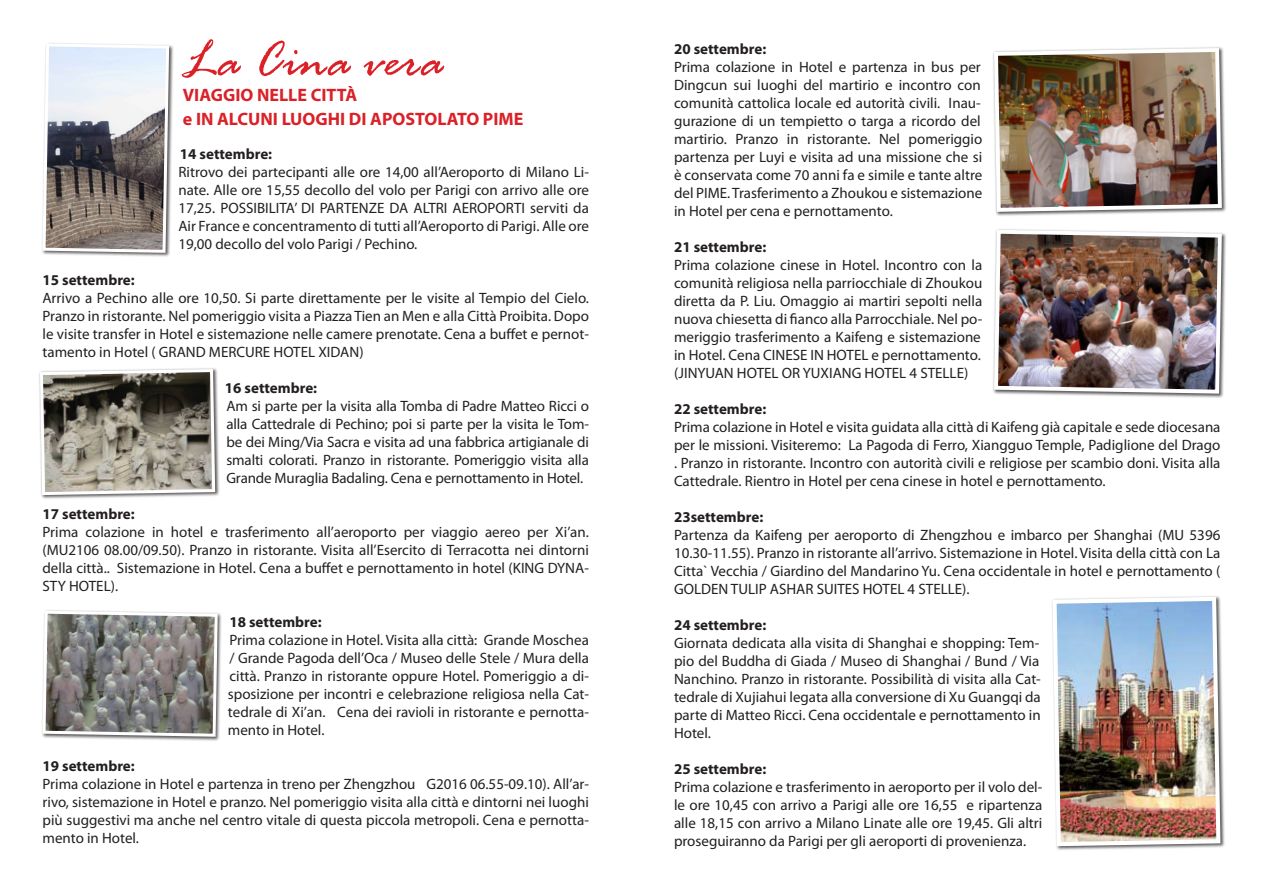
<style>
.page{position:relative;width:1263px;height:893px;background:#fff}
.page>*{position:absolute;margin:0;border:0;box-sizing:border-box;transform-origin:0 0}
.t1{font:italic 54px "Rage";color:#da2128}
.t2{font:700 18px "Myriad Pro";color:#da2128}
.t3{font:15px/18px "Myriad Pro";color:#231f20;text-align:justify}
.t4{font:700 15px "Myriad Pro";color:#231f20}
</style>
<div class="page">
<div style="left:38px;top:367px;width:188px;height:138px;background:#231f20;opacity:.75"></div>
<svg style="left:38px;top:368px;width:179px;height:129px;background:#8b877d"></svg>
<div style="left:41px;top:609px;width:187px;height:138px;background:#231f20;opacity:.75"></div>
<svg style="left:41px;top:609px;width:178px;height:129px;background:#8a8987"></svg>
<div style="left:992px;top:46px;width:241px;height:176px;background:#231f20;opacity:.75"></div>
<img style="left:992px;top:46px;width:232px;height:168px">
<div style="left:992px;top:228px;width:241px;height:176px;background:#231f20;opacity:.75"></div>
<img style="left:992px;top:228px;width:232px;height:168px">
<div style="left:41px;top:42px;width:139px;height:221px;background:#231f20;opacity:.75"></div>
<svg style="left:41px;top:42px;width:130px;height:212px"></svg>
<div style="left:1051px;top:595px;width:180px;height:262px;background:#231f20;opacity:.75"></div>
<img style="left:1051px;top:595px;width:171px;height:253px">
<p class="t1" style="left:183px;top:32px;width:262px">La Cina vera</p>
<p class="t2" style="left:183px;top:83px;width:176px">VIAGGIO NELLE CITTÀ</p>
<p class="t2" style="left:183px;top:107px;width:342px">e IN ALCUNI LUOGHI DI APOSTOLATO PIME</p>
<p class="t4" style="left:180px;top:144px;width:94px">14 settembre:</p>
<p class="t3" style="left:178px;top:163px;width:412px">Ritrovo dei partecipanti alle ore 14,00 all’Aeroporto di Milano Li&shy;nate. Alle ore 15,55 decollo del volo per Parigi con arrivo alle ore 17,25. POSSIBILITA’ DI PARTENZE DA ALTRI AEROPORTI serviti da Air France e concentramento di tutti all’Aeroporto di Parigi. Alle ore 19,00 decollo del volo Parigi / Pechino.</p>
<p class="t4" style="left:43px;top:270px;width:94px">15 settembre:</p>
<p class="t3" style="left:43px;top:289px;width:548px">Arrivo a Pechino alle ore 10,50. Si parte direttamente per le visite al Tempio del Cielo.<br>Pranzo in ristorante. Nel pomeriggio visita a Piazza Tien an Men e alla Città Proibita. Dopo le visite transfer in Hotel e sistemazione nelle camere prenotate. Cena a buffet e pernot&shy;tamento in Hotel ( GRAND MERCURE HOTEL XIDAN)</p>
<p class="t4" style="left:225px;top:378px;width:94px">16 settembre:</p>
<p class="t3" style="left:226px;top:397px;width:364px">Am si parte per la visita alla Tomba di Padre Matteo Ricci o alla Cattedrale di Pechino; poi si parte per la visita le Tom&shy;be dei Ming/Via Sacra e visita ad una fabbrica artigianale di smalti colorati. Pranzo in ristorante. Pomeriggio visita alla Grande Muraglia Badaling. Cena e pernottamento in Hotel.</p>
<p class="t4" style="left:43px;top:504px;width:94px">17 settembre:</p>
<p class="t3" style="left:43px;top:523px;width:548px">Prima colazione in hotel e trasferimento all’aeroporto per viaggio aereo per Xi’an. (MU2106 08.00/09.50). Pranzo in ristorante. Visita all’Esercito di Terracotta nei dintorni della città.. Sistemazione in Hotel. Cena a buffet e pernottamento in hotel (KING DYNA-STY HOTEL).</p>
<p class="t4" style="left:229px;top:612px;width:94px">18 settembre:</p>
<p class="t3" style="left:228px;top:631px;width:362px">Prima colazione in Hotel. Visita alla città: Grande Moschea / Grande Pagoda dell’Oca / Museo delle Stele / Mura della città. Pranzo in ristorante oppure Hotel. Pomeriggio a di&shy;sposizione per incontri e celebrazione religiosa nella Cat&shy;tedrale di Xi’an. Cena dei ravioli in ristorante e pernotta&shy;mento in Hotel.</p>
<p class="t4" style="left:43px;top:756px;width:94px">19 settembre:</p>
<p class="t3" style="left:43px;top:775px;width:548px">Prima colazione in Hotel e partenza in treno per Zhengzhou （G2016 06.55-09.10). All’ar&shy;rivo, sistemazione in Hotel e pranzo. Nel pomeriggio visita alla città e dintorni nei luoghi più suggestivi ma anche nel centro vitale di questa piccola metropoli. Cena e pernotta&shy;mento in Hotel.</p>
<p class="t4" style="left:674px;top:39px;width:94px">20 settembre:</p>
<p class="t3" style="left:674px;top:58px;width:310px">Prima colazione in Hotel e partenza in bus per Dingcun sui luoghi del martirio e incontro con comunità cattolica locale ed autorità civili. Inau&shy;gurazione di un tempietto o targa a ricordo del martirio. Pranzo in ristorante. Nel pomeriggio partenza per Luyi e visita ad una missione che si è conservata come 70 anni fa e simile e tante altre del PIME. Trasferimento a Zhoukou e sistemazione in Hotel per cena e pernottamento.</p>
<p class="t4" style="left:674px;top:237px;width:94px">21 settembre:</p>
<p class="t3" style="left:674px;top:256px;width:310px">Prima colazione cinese in Hotel. Incontro con la comunità religiosa nella parriocchiale di Zhoukou diretta da P. Liu. Omaggio ai martiri sepolti nella nuova chiesetta di fianco alla Parrocchiale. Nel po&shy;meriggio trasferimento a Kaifeng e sistemazione in Hotel. Cena CINESE IN HOTEL e pernottamento. (JINYUAN HOTEL OR YUXIANG HOTEL 4 STELLE)</p>
<p class="t4" style="left:674px;top:399px;width:94px">22 settembre:</p>
<p class="t3" style="left:674px;top:418px;width:548px">Prima colazione in Hotel e visita guidata alla città di Kaifeng già capitale e sede diocesana per le missioni. Visiteremo: La Pagoda di Ferro, Xiangguo Temple, Padiglione del Drago . Pranzo in ristorante. Incontro con autorità civili e religiose per scambio doni. Visita alla Cattedrale. Rientro in Hotel per cena cinese in hotel e pernottamento.</p>
<p class="t4" style="left:674px;top:507px;width:91px">23settembre:</p>
<p class="t3" style="left:674px;top:526px;width:548px">Partenza da Kaifeng per aeroporto di Zhengzhou e imbarco per Shanghai (MU 5396<br>10.30-11.55). Pranzo in ristorante all’arrivo. Sistemazione in Hotel. Visita della città con La Citta` Vecchia / Giardino del Mandarino Yu. Cena occidentale in hotel e pernottamento ( GOLDEN TULIP ASHAR SUITES HOTEL 4 STELLE).</p>
<p class="t4" style="left:674px;top:615px;width:94px">24 settembre:</p>
<p class="t3" style="left:674px;top:634px;width:368px">Giornata dedicata alla visita di Shanghai e shopping: Tem&shy;pio del Buddha di Giada / Museo di Shanghai / Bund / Via Nanchino. Pranzo in ristorante. Possibilità di visita alla Cat&shy;tedrale di Xujiahui legata alla conversione di Xu Guangqi da parte di Matteo Ricci. Cena occidentale e pernottamento in Hotel.</p>
<p class="t4" style="left:674px;top:759px;width:94px">25 settembre:</p>
<p class="t3" style="left:674px;top:778px;width:370px">Prima colazione e trasferimento in aeroporto per il volo del&shy;le ore 10,45 con arrivo a Parigi alle ore 16,55 e ripartenza alle 18,15 con arrivo a Milano Linate alle ore 19,45. Gli altri proseguiranno da Parigi per gli aeroporti di provenienza.</p>
</div>
